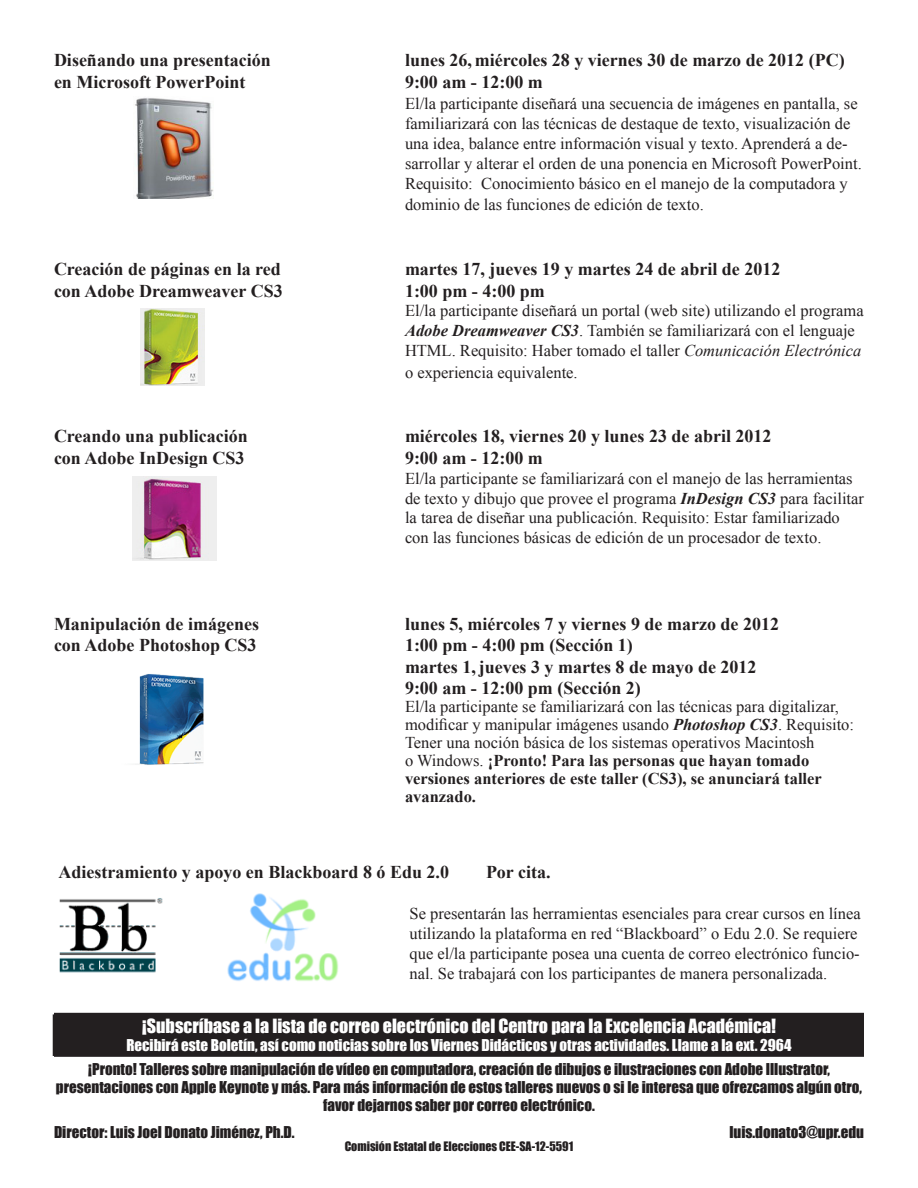
<style>
.page{position:relative;width:918px;height:1188px;background:#fff}
.page>*{position:absolute;margin:0;border:0;box-sizing:border-box;transform-origin:0 0}
.WP_Normal{font:700 18px/21.6px "Times New Roman";color:#231f20}
.t1{font:18px "Impact";color:#fff}
.WP_Normal-2{font:16.5px/19.8px "Times New Roman";color:#231f20}
.t2{font:15px/18px "Impact";color:#231f20;text-align:center}
.t3{font:15px "Impact";color:#fff}
.t4{font:12px "Impact";color:#231f20}
.s1{font-weight:700;font-style:italic}
.s2{font-style:italic}
.s3{font-weight:700}
</style>
<div class="page">
<img style="left:132px;top:476px;width:84px;height:85px">
<hr style="left:54px;top:1054px;width:810px;height:3px;background:#231f20">
<img style="left:135px;top:674px;width:69px;height:91px">
<div style="left:53px;top:1015px;width:810px;height:40px;background:#231f20"></div>
<hr style="left:54px;top:1013px;width:810px;height:3px;background:#231f20">
<img style="left:59px;top:898px;width:104px;height:75px">
<img style="left:227px;top:893px;width:112px;height:88px">
<img style="left:140px;top:308px;width:64px;height:78px">
<img style="left:135px;top:98px;width:79px;height:101px">
<p class="WP_Normal" style="left:54px;top:49px;width:218px">Diseñando una presentación</p>
<p class="WP_Normal" style="left:405px;top:49px;width:441px">lunes 26, miércoles 28 y viernes 30 de marzo de 2012 (PC)</p>
<p class="WP_Normal" style="left:54px;top:71px;width:193px">en Microsoft PowerPoint</p>
<p class="WP_Normal" style="left:405px;top:71px;width:139px">9:00 am - 12:00 m</p>
<p class="WP_Normal-2" style="left:405px;top:94px;width:458px">El/la participante diseñará una secuencia de imágenes en pantalla, se familiarizará con las técnicas de destaque de texto, visualización de una idea, balance entre información visual y texto. Aprenderá a de&shy;sarrollar y alterar el orden de una ponencia en Microsoft PowerPoint.<br>Requisito: Conocimiento básico en el manejo de la computadora y</p>
<p class="WP_Normal-2" style="left:405px;top:195px;width:300px">dominio de las funciones de edición de texto.</p>
<p class="WP_Normal" style="left:54px;top:258px;width:228px">Creación de páginas en la red</p>
<p class="WP_Normal" style="left:405px;top:258px;width:377px">martes 17, jueves 19 y martes 24 de abril de 2012</p>
<p class="WP_Normal" style="left:54px;top:279px;width:230px">con Adobe Dreamweaver CS3</p>
<p class="WP_Normal" style="left:405px;top:279px;width:141px">1:00 pm - 4:00 pm</p>
<p class="WP_Normal-2" style="left:405px;top:301px;width:460px">El/la participante diseñará un portal (web site) utilizando el programa<br><span class="s1">Adobe Dreamweaver CS3</span>. También se familiarizará con el lenguaje<br>HTML. Requisito: Haber tomado el taller <span class="s2">Comunicación Electrónica</span></p>
<p class="WP_Normal-2" style="left:405px;top:362px;width:174px">o experiencia equivalente.</p>
<p class="WP_Normal" style="left:54px;top:425px;width:195px">Creando una publicación</p>
<p class="WP_Normal" style="left:405px;top:425px;width:368px">miércoles 18, viernes 20 y lunes 23 de abril 2012</p>
<p class="WP_Normal" style="left:54px;top:447px;width:192px">con Adobe InDesign CS3</p>
<p class="WP_Normal" style="left:405px;top:447px;width:139px">9:00 am - 12:00 m</p>
<p class="WP_Normal-2" style="left:405px;top:468px;width:461px">El/la participante se familiarizará con el manejo de las herramientas de texto y dibujo que provee el programa <span class="s1">InDesign CS3</span> para facilitar la tarea de diseñar una publicación. Requisito: Estar familiarizado con las funciones básicas de edición de un procesador de texto.</p>
<p class="WP_Normal" style="left:54px;top:612px;width:207px">Manipulación de imágenes</p>
<p class="WP_Normal" style="left:405px;top:612px;width:376px">lunes 5, miércoles 7 y viernes 9 de marzo de 2012</p>
<p class="WP_Normal" style="left:54px;top:634px;width:204px">con Adobe Photoshop CS3</p>
<p class="WP_Normal" style="left:405px;top:634px;width:353px">1:00 pm - 4:00 pm (Sección 1)<br>martes 1, jueves 3 y martes 8 de mayo de 2012<br>9:00 am - 12:00 pm (Sección 2)</p>
<p class="WP_Normal-2" style="left:405px;top:698px;width:451px;line-height:18px">El/la participante se familiarizará con las técnicas para digitalizar, modificar y manipular imágenes usando <span class="s1">Photoshop CS3</span>. Requisito:<br>Tener una noción básica de los sistemas operativos Macintosh<br>o Windows. <span class="s3">¡Pronto! Para las personas que hayan tomado versiones anteriores de este taller (CS3), se anunciará taller avanzado.</span></p>
<p class="WP_Normal" style="left:58px;top:861px;width:392px">Adiestramiento y apoyo en Blackboard 8 ó Edu 2.0</p>
<p class="WP_Normal" style="left:486px;top:861px;width:66px">Por cita.</p>
<p class="WP_Normal-2" style="left:410px;top:904px;width:453px">Se presentarán las herramientas esenciales para crear cursos en línea utilizando la plataforma en red “Blackboard” o Edu 2.0. Se requiere que el/la participante posea una cuenta de correo electrónico funcio&shy;nal. Se trabajará con los participantes de manera personalizada.</p>
<p class="t1" style="left:142px;top:1012px;width:635px">¡Subscríbase a la lista de correo electrónico del Centro para la Excelencia Académica!</p>
<p class="t3" style="left:126px;top:1033px;width:667px">Recibirá este Boletín, así como noticias sobre los Viernes Didácticos y otras actividades. Llame a la ext. 2964</p>
<p class="t2" style="left:56px;top:1060px;width:808px">¡Pronto! Talleres sobre manipulación de vídeo en computadora, creación de dibujos e ilustraciones con Adobe Illustrator, presentaciones con Apple Keynote y más. Para más información de estos talleres nuevos o si le interesa que ofrezcamos algún otro, favor dejarnos saber por correo electrónico.</p>
<p class="t2" style="left:54px;top:1123px;width:242px">Director: Luis Joel Donato Jiménez, Ph.D.</p>
<p class="t2" style="left:729px;top:1123px;width:136px">luis.donato3@upr.edu</p>
<p class="t4" style="left:345px;top:1137px;width:230px">Comisión Estatal de Elecciones CEE-SA-12-5591</p>
</div>
